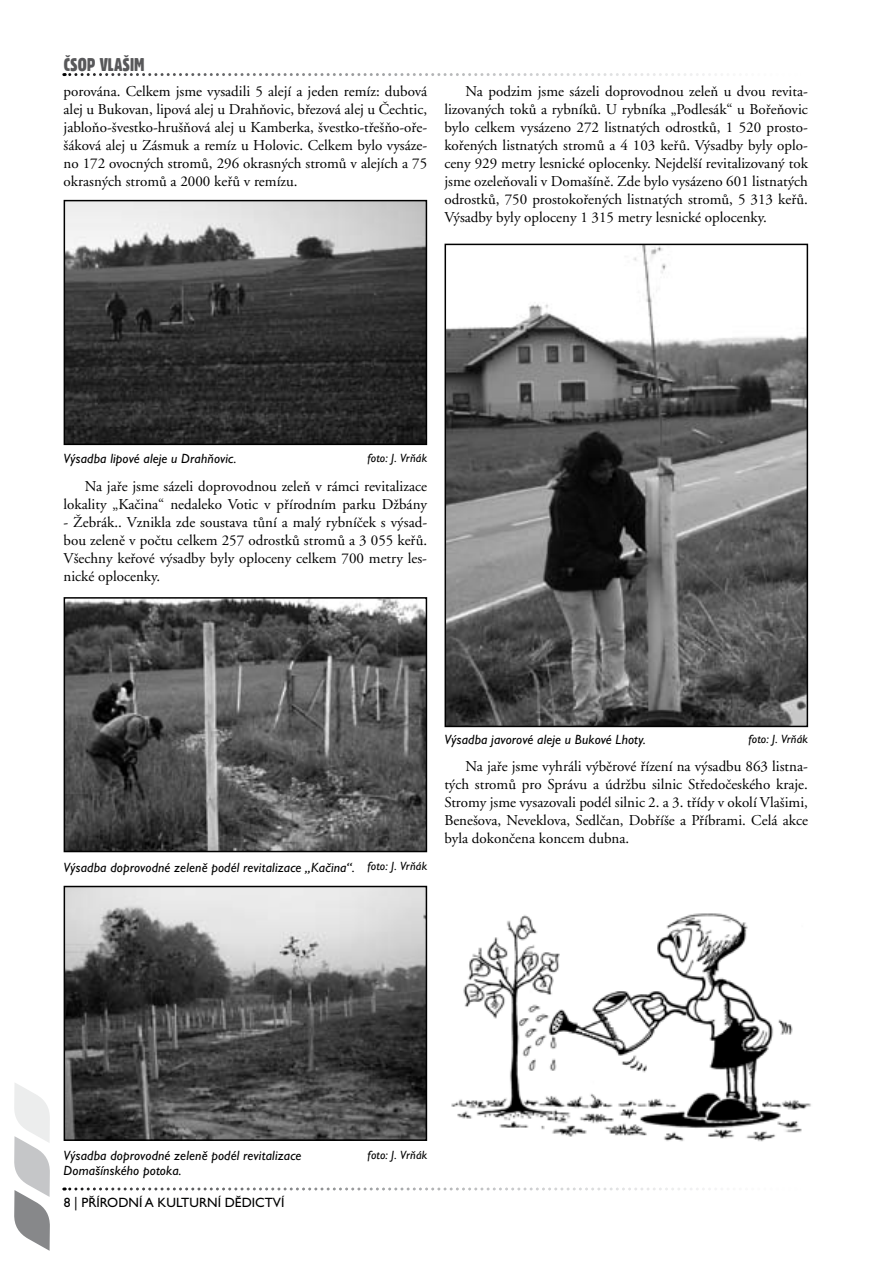
<style>
.page{position:relative;width:893px;height:1263px;background:#fff}
.page>*{position:absolute;margin:0;border:0;box-sizing:border-box;transform-origin:0 0}
.t1{font:18px "Gothic 821 Condensed AT";color:#58585a}
.t2{font:15px/18px "Adobe Garamond CE";color:#000;text-align:justify}
.t3{font:italic 13.5px/15.8px "Gill Sans CE";letter-spacing:.01em;color:#000}
.t4{font:13.5px "Gill Sans CE";color:#000}
.t5{font:italic 12px "Gill Sans CE";letter-spacing:.015em;color:#000}
</style>
<div class="page">
<svg style="left:64px;top:73px;width:652px;height:3px"></svg>
<svg style="left:14px;top:1083px;width:36px;height:168px"></svg>
<svg style="left:64px;top:1187px;width:652px;height:3px"></svg>
<img style="left:67px;top:203px;width:357px;height:239px">
<div style="left:64px;top:200px;width:363px;height:245px;border:2px solid #000"></div>
<img style="left:67px;top:600px;width:357px;height:249px">
<div style="left:64px;top:597px;width:363px;height:255px;border:2px solid #000"></div>
<img style="left:448px;top:247px;width:357px;height:477px">
<div style="left:445px;top:244px;width:363px;height:483px;border:2px solid #000"></div>
<img style="left:67px;top:889px;width:357px;height:249px">
<div style="left:64px;top:886px;width:363px;height:255px;border:2px solid #000"></div>
<img style="left:451px;top:913px;width:360px;height:229px">
<p class="t1" style="left:64px;top:54px;width:82px">ČSOP VLAŠIM</p>
<p class="t2" style="left:64px;top:83px;width:365px">porována. Celkem jsme vysadili 5 alejí a jeden remíz: dubová alej u Bukovan, lipová alej u Drahňovic, březová alej u Čechtic, jabloňo-švestko-hrušňová alej u Kamberka, švestko-třešňo-oře&shy;šáková alej u Zásmuk a remíz u Holovic. Celkem bylo vysáze&shy;no 172 ovocných stromů, 296 okrasných stromů v alejích a 75 okrasných stromů a 2000 keřů v remízu.</p>
<p class="t2" style="left:444px;top:83px;width:365px;text-indent:21px">Na podzim jsme sázeli doprovodnou zeleň u dvou revita&shy;lizovaných toků a rybníků. U rybníka „Podlesák“ u Bořeňovic bylo celkem vysázeno 272 listnatých odrostků, 1 520 prosto&shy;kořených listnatých stromů a 4 103 keřů. Výsadby byly oplo&shy;ceny 929 metry lesnické oplocenky. Nejdelší revitalizovaný tok jsme ozeleňovali v Domašíně. Zde bylo vysázeno 601 listnatých odrostků, 750 prostokořených listnatých stromů, 5 313 keřů.<br>Výsadby byly oploceny 1 315 metry lesnické oplocenky.</p>
<p class="t3" style="left:64px;top:451px;width:175px">Výsadba lipové aleje u Drahňovic.</p>
<p class="t5" style="left:367px;top:452px;width:61px">foto: J. Vrňák</p>
<p class="t2" style="left:64px;top:478px;width:365px;text-align:right">Na jaře jsme sázeli doprovodnou zeleň v rámci revitalizace lokality „Kačina“ nedaleko Votic v přírodním parku Džbány</p>
<p class="t2" style="left:64px;top:514px;width:365px">- Žebrák.. Vznikla zde soustava tůní a malý rybníček s výsad&shy;bou zeleně v počtu celkem 257 odrostků stromů a 3 055 keřů.<br>Všechny keřové výsadby byly oploceny celkem 700 metry les&shy;nické oplocenky.</p>
<p class="t3" style="left:64px;top:860px;width:293px">Výsadba doprovodné zeleně podél revitalizace „Kačina“.</p>
<p class="t5" style="left:367px;top:860px;width:61px">foto: J. Vrňák</p>
<p class="t3" style="left:445px;top:732px;width:203px">Výsadba javorové aleje u Bukové Lhoty.</p>
<p class="t5" style="left:748px;top:733px;width:61px">foto: J. Vrňák</p>
<p class="t2" style="left:444px;top:758px;width:365px;text-indent:21px">Na jaře jsme vyhráli výběrové řízení na výsadbu 863 listna&shy;tých stromů pro Správu a údržbu silnic Středočeského kraje.<br>Stromy jsme vysazovali podél silnic 2. a 3. třídy v okolí Vlašimi, Benešova, Neveklova, Sedlčan, Dobříše a Příbrami. Celá akce byla dokončena koncem dubna.</p>
<p class="t3" style="left:64px;top:1148px;width:239px">Výsadba doprovodné zeleně podél revitalizace<br>Domašínského potoka.</p>
<p class="t4" style="left:64px;top:1195px;width:222px">8 | PŘÍRODNÍ A KULTURNÍ DĚDICTVÍ</p>
<p class="t5" style="left:368px;top:1148px;width:61px">foto: J. Vrňák</p>
</div>
